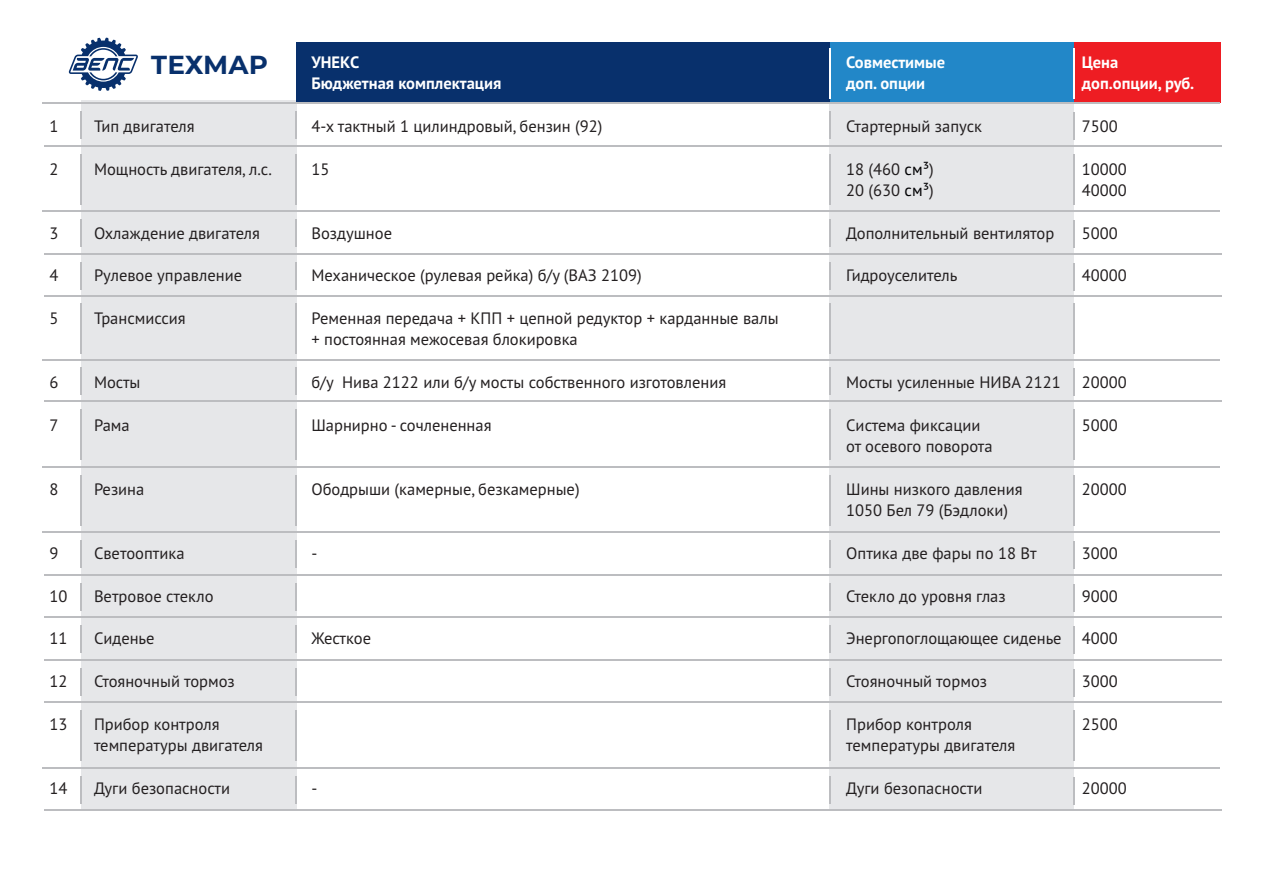
<style>
.page{position:relative;width:1263px;height:893px;background:#fff}
.page>*{position:absolute;margin:0;border:0;box-sizing:border-box;transform-origin:0 0}
.t1{font:700 26.1px "Montserrat";color:#08306c}
.t2{font:16.5px/21.3px "PT Sans";color:#231f20}
.t3{font:700 16.5px "PT Sans";color:#fff}
.s1{color:#000002}
</style>
<div class="page">
<div style="left:81px;top:100px;width:215px;height:711px;background:#e6e7e9"></div>
<div style="left:830px;top:43px;width:244px;height:768px;background:#e6e7e9"></div>
<div style="left:296px;top:43px;width:924px;height:60px;background:#08306c"></div>
<div style="left:830px;top:43px;width:244px;height:60px;background:#2287c8"></div>
<div style="left:1074px;top:43px;width:146px;height:60px;background:#ee1d23"></div>
<hr style="left:1073px;top:48px;width:2px;height:51px;background:#fff">
<hr style="left:829px;top:48px;width:2px;height:51px;background:#fff">
<hr style="left:43px;top:103px;width:1177px;height:1px;background:#bcbdc0">
<svg style="left:69px;top:38px;width:69px;height:53px"></svg>
<hr style="left:44px;top:145px;width:1177px;height:2px;background:#bcbdc0">
<hr style="left:829px;top:111px;width:2px;height:28px;background:#bcbdc0">
<hr style="left:1073px;top:112px;width:2px;height:28px;background:#bcbdc0">
<hr style="left:80px;top:111px;width:2px;height:28px;background:#bcbdc0">
<hr style="left:295px;top:111px;width:2px;height:28px;background:#bcbdc0">
<hr style="left:43px;top:211px;width:1177px;height:1px;background:#bcbdc0">
<hr style="left:296px;top:154px;width:1px;height:51px;background:#bcbdc0">
<hr style="left:829px;top:154px;width:2px;height:51px;background:#bcbdc0">
<hr style="left:1073px;top:154px;width:2px;height:51px;background:#bcbdc0">
<hr style="left:80px;top:154px;width:2px;height:51px;background:#bcbdc0">
<hr style="left:43px;top:532px;width:1177px;height:1px;background:#bcbdc0">
<hr style="left:296px;top:475px;width:1px;height:50px;background:#bcbdc0">
<hr style="left:829px;top:475px;width:2px;height:50px;background:#bcbdc0">
<hr style="left:1073px;top:475px;width:2px;height:50px;background:#bcbdc0">
<hr style="left:80px;top:475px;width:2px;height:50px;background:#bcbdc0">
<hr style="left:43px;top:466px;width:1177px;height:2px;background:#bcbdc0">
<hr style="left:296px;top:409px;width:1px;height:51px;background:#bcbdc0">
<hr style="left:829px;top:409px;width:2px;height:51px;background:#bcbdc0">
<hr style="left:1073px;top:409px;width:2px;height:51px;background:#bcbdc0">
<hr style="left:80px;top:409px;width:2px;height:51px;background:#bcbdc0">
<hr style="left:43px;top:767px;width:1177px;height:1px;background:#bcbdc0">
<hr style="left:296px;top:710px;width:1px;height:51px;background:#bcbdc0">
<hr style="left:829px;top:710px;width:2px;height:51px;background:#bcbdc0">
<hr style="left:1073px;top:710px;width:2px;height:51px;background:#bcbdc0">
<hr style="left:80px;top:710px;width:2px;height:51px;background:#bcbdc0">
<hr style="left:44px;top:253px;width:1177px;height:2px;background:#bcbdc0">
<hr style="left:829px;top:220px;width:2px;height:27px;background:#bcbdc0">
<hr style="left:1073px;top:221px;width:2px;height:27px;background:#bcbdc0">
<hr style="left:80px;top:220px;width:2px;height:27px;background:#bcbdc0">
<hr style="left:295px;top:220px;width:2px;height:27px;background:#bcbdc0">
<hr style="left:44px;top:296px;width:1177px;height:1px;background:#bcbdc0">
<hr style="left:829px;top:262px;width:2px;height:27px;background:#bcbdc0">
<hr style="left:1073px;top:263px;width:2px;height:27px;background:#bcbdc0">
<hr style="left:80px;top:262px;width:2px;height:27px;background:#bcbdc0">
<hr style="left:295px;top:262px;width:2px;height:27px;background:#bcbdc0">
<hr style="left:44px;top:400px;width:1177px;height:2px;background:#bcbdc0">
<hr style="left:829px;top:367px;width:2px;height:27px;background:#bcbdc0">
<hr style="left:1073px;top:368px;width:2px;height:27px;background:#bcbdc0">
<hr style="left:80px;top:367px;width:2px;height:27px;background:#bcbdc0">
<hr style="left:295px;top:367px;width:2px;height:27px;background:#bcbdc0">
<hr style="left:44px;top:574px;width:1177px;height:2px;background:#bcbdc0">
<hr style="left:829px;top:540px;width:2px;height:28px;background:#bcbdc0">
<hr style="left:1073px;top:541px;width:2px;height:28px;background:#bcbdc0">
<hr style="left:80px;top:540px;width:2px;height:28px;background:#bcbdc0">
<hr style="left:295px;top:540px;width:2px;height:28px;background:#bcbdc0">
<hr style="left:44px;top:617px;width:1177px;height:1px;background:#bcbdc0">
<hr style="left:829px;top:583px;width:2px;height:27px;background:#bcbdc0">
<hr style="left:1073px;top:584px;width:2px;height:27px;background:#bcbdc0">
<hr style="left:80px;top:583px;width:2px;height:27px;background:#bcbdc0">
<hr style="left:295px;top:583px;width:2px;height:27px;background:#bcbdc0">
<hr style="left:44px;top:659px;width:1177px;height:1px;background:#bcbdc0">
<hr style="left:829px;top:625px;width:2px;height:28px;background:#bcbdc0">
<hr style="left:1073px;top:626px;width:2px;height:28px;background:#bcbdc0">
<hr style="left:80px;top:625px;width:2px;height:28px;background:#bcbdc0">
<hr style="left:295px;top:625px;width:2px;height:28px;background:#bcbdc0">
<hr style="left:44px;top:701px;width:1177px;height:2px;background:#bcbdc0">
<hr style="left:829px;top:668px;width:2px;height:27px;background:#bcbdc0">
<hr style="left:1073px;top:669px;width:2px;height:27px;background:#bcbdc0">
<hr style="left:80px;top:668px;width:2px;height:27px;background:#bcbdc0">
<hr style="left:295px;top:668px;width:2px;height:27px;background:#bcbdc0">
<hr style="left:44px;top:809px;width:1177px;height:2px;background:#bcbdc0">
<hr style="left:829px;top:776px;width:2px;height:27px;background:#bcbdc0">
<hr style="left:1073px;top:777px;width:2px;height:27px;background:#bcbdc0">
<hr style="left:80px;top:776px;width:2px;height:27px;background:#bcbdc0">
<hr style="left:295px;top:776px;width:2px;height:27px;background:#bcbdc0">
<hr style="left:43px;top:360px;width:1177px;height:1px;background:#bcbdc0">
<hr style="left:296px;top:303px;width:1px;height:51px;background:#bcbdc0">
<hr style="left:829px;top:303px;width:2px;height:51px;background:#bcbdc0">
<hr style="left:1073px;top:303px;width:2px;height:51px;background:#bcbdc0">
<hr style="left:80px;top:303px;width:2px;height:51px;background:#bcbdc0">
<h1 class="t1" style="left:151px;top:49px;width:118px">ТЕХМАР</h1>
<p class="t3" style="left:311px;top:51px;width:49px">УНЕКС</p>
<p class="t3" style="left:846px;top:51px;width:101px">Совместимые</p>
<p class="t3" style="left:1082px;top:51px;width:38px">Цена</p>
<p class="t3" style="left:311px;top:72px;width:191px">Бюджетная комплектация</p>
<p class="t3" style="left:846px;top:72px;width:80px">доп. опции</p>
<p class="t3" style="left:1082px;top:72px;width:114px">доп.опции, руб.</p>
<p class="t2" style="left:49px;top:115px;width:10px">1</p>
<p class="t2" style="left:94px;top:115px;width:102px">Тип двигателя</p>
<p class="t2" style="left:311px;top:115px;width:293px">4-х тактный 1 цилиндровый, бензин (92)</p>
<p class="t2" style="left:846px;top:115px;width:137px">Стартерный запуск</p>
<p class="t2" style="left:1082px;top:115px;width:37px">7500</p>
<p class="t2" style="left:49px;top:158px;width:10px">2</p>
<p class="t2" style="left:94px;top:158px;width:179px">Мощность двигателя, л.с.</p>
<p class="t2" style="left:311px;top:158px;width:19px">15</p>
<p class="t2" style="left:846px;top:158px;width:89px">18 (460 <span class="s1">см³</span>)</p>
<p class="t2" style="left:1082px;top:158px;width:46px">10000</p>
<p class="t2" style="left:846px;top:179px;width:89px">20 (630 <span class="s1">см³</span>)</p>
<p class="t2" style="left:1082px;top:179px;width:46px">40000</p>
<p class="t2" style="left:49px;top:222px;width:10px">3</p>
<p class="t2" style="left:94px;top:222px;width:168px">Охлаждение двигателя</p>
<p class="t2" style="left:311px;top:222px;width:82px">Воздушное</p>
<p class="t2" style="left:846px;top:222px;width:210px">Дополнительный вентилятор</p>
<p class="t2" style="left:1082px;top:222px;width:37px">5000</p>
<p class="t2" style="left:49px;top:265px;width:10px">4</p>
<p class="t2" style="left:94px;top:265px;width:150px">Рулевое управление</p>
<p class="t2" style="left:311px;top:265px;width:332px">Механическое (рулевая рейка) б/у (ВАЗ 2109)</p>
<p class="t2" style="left:846px;top:265px;width:113px">Гидроуселитель</p>
<p class="t2" style="left:1082px;top:265px;width:46px">40000</p>
<p class="t2" style="left:49px;top:307px;width:10px">5</p>
<p class="t2" style="left:94px;top:307px;width:93px">Трансмиссия</p>
<p class="t2" style="left:311px;top:307px;width:469px">Ременная передача + КПП + цепной редуктор + карданные валы + постоянная межосевая блокировка</p>
<p class="t2" style="left:49px;top:371px;width:10px">6</p>
<p class="t2" style="left:94px;top:371px;width:48px">Мосты</p>
<p class="t2" style="left:311px;top:371px;width:416px">б/у Нива 2122 или б/у мосты собственного изготовления</p>
<p class="t2" style="left:846px;top:371px;width:216px">Мосты усиленные НИВА 2121</p>
<p class="t2" style="left:1082px;top:371px;width:46px">20000</p>
<p class="t2" style="left:49px;top:414px;width:10px">7</p>
<p class="t2" style="left:94px;top:414px;width:37px">Рама</p>
<p class="t2" style="left:311px;top:414px;width:182px">Шарнирно - сочлененная</p>
<p class="t2" style="left:846px;top:414px;width:136px">Система фиксации</p>
<p class="t2" style="left:1082px;top:414px;width:37px">5000</p>
<p class="t2" style="left:846px;top:435px;width:148px">от осевого поворота</p>
<p class="t2" style="left:49px;top:478px;width:10px">8</p>
<p class="t2" style="left:94px;top:478px;width:52px">Резина</p>
<p class="t2" style="left:311px;top:478px;width:270px">Ободрыши (камерные, безкамерные)</p>
<p class="t2" style="left:846px;top:478px;width:178px">Шины низкого давления</p>
<p class="t2" style="left:1082px;top:478px;width:46px">20000</p>
<p class="t2" style="left:846px;top:499px;width:163px">1050 Бел 79 (Бэдлоки)</p>
<p class="t2" style="left:49px;top:542px;width:10px">9</p>
<p class="t2" style="left:94px;top:542px;width:92px">Светооптика</p>
<p class="t2" style="left:311px;top:542px;width:7px">-</p>
<p class="t2" style="left:846px;top:542px;width:192px">Оптика две фары по 18 Вт</p>
<p class="t2" style="left:1082px;top:542px;width:37px">3000</p>
<p class="t2" style="left:49px;top:585px;width:19px">10</p>
<p class="t2" style="left:94px;top:585px;width:121px">Ветровое стекло</p>
<p class="t2" style="left:846px;top:585px;width:161px">Стекло до уровня глаз</p>
<p class="t2" style="left:1082px;top:585px;width:37px">9000</p>
<p class="t2" style="left:49px;top:628px;width:19px">11</p>
<p class="t2" style="left:94px;top:628px;width:62px">Сиденье</p>
<p class="t2" style="left:311px;top:628px;width:61px">Жесткое</p>
<p class="t2" style="left:846px;top:628px;width:273px">Энергопоглощающее сиденье 4000</p>
<p class="t2" style="left:49px;top:670px;width:19px">12</p>
<p class="t2" style="left:94px;top:670px;width:142px">Стояночный тормоз</p>
<p class="t2" style="left:846px;top:670px;width:142px">Стояночный тормоз</p>
<p class="t2" style="left:1082px;top:670px;width:37px">3000</p>
<p class="t2" style="left:49px;top:713px;width:19px">13</p>
<p class="t2" style="left:94px;top:713px;width:127px">Прибор контроля</p>
<p class="t2" style="left:846px;top:713px;width:127px">Прибор контроля</p>
<p class="t2" style="left:1082px;top:713px;width:37px">2500</p>
<p class="t2" style="left:94px;top:734px;width:171px">температуры двигателя</p>
<p class="t2" style="left:846px;top:734px;width:171px">температуры двигателя</p>
<p class="t2" style="left:49px;top:777px;width:19px">14</p>
<p class="t2" style="left:94px;top:777px;width:138px">Дуги безопасности</p>
<p class="t2" style="left:311px;top:777px;width:7px">-</p>
<p class="t2" style="left:846px;top:777px;width:138px">Дуги безопасности</p>
<p class="t2" style="left:1082px;top:777px;width:46px">20000</p>
</div>
